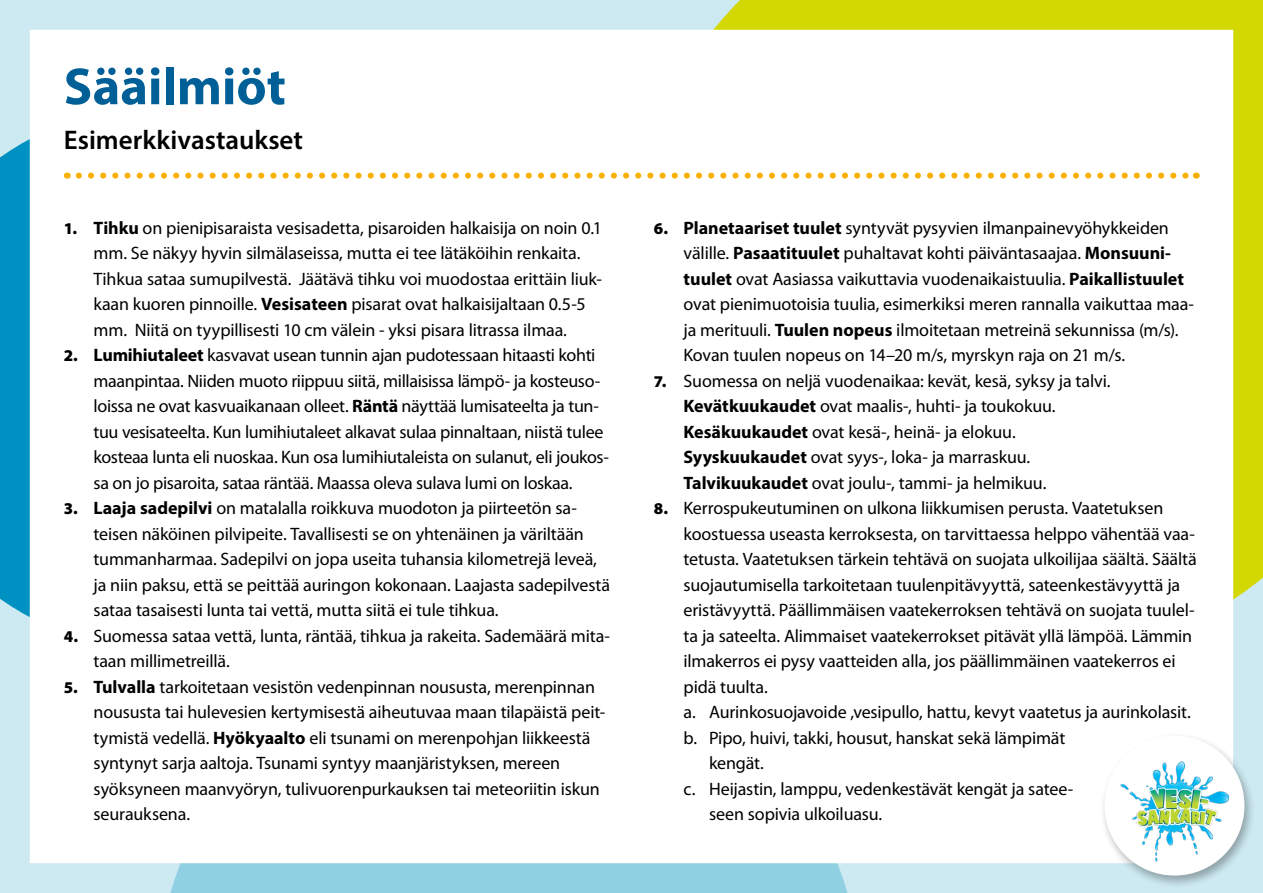
<style>
.page{position:relative;width:1263px;height:893px;background:#cde9f1}
.page>*{position:absolute;margin:0;border:0;box-sizing:border-box;transform-origin:0 0}
.Otsikko_H1{font:700 52.5px "Myriad Pro";color:#005f97}
.Otsikko_H1-2{font:600 27px "Myriad Pro";color:#000}
.Leipis_luettelo_nume{font:18px/25.5px "Myriad Pro";letter-spacing:-.01em;color:#000}
.Luettelo_aakkoset_si{font:18px/25.5px "Myriad Pro";letter-spacing:-.01em;color:#000}
.Leipis{font:18px "Myriad Pro";letter-spacing:-.01em;color:#000}
.s1{font-weight:900;font-size:16.5px}
.s2{font-weight:700}
</style>
<div class="page">
<svg style="left:156px;top:863px;width:706px;height:30px;fill:#8fd1e2"></svg>
<svg style="left:0;top:107px;width:30px;height:542px;fill:#0091c3"></svg>
<svg style="left:627px;top:0;width:636px;height:665px;fill:#d3d803"></svg>
<div style="left:30px;top:30px;width:1203px;height:833px;background:#fff"></div>
<svg style="left:79px;top:173px;width:1111px;height:6px"></svg>
<div style="left:1100px;top:733px;width:156px;height:156px;background:#000;opacity:.3"></div>
<div style="left:1104px;top:736px;width:140px;height:139px;background:#fff;border-radius:50%"></div>
<img style="left:1115px;top:759px;width:118px;height:105px">
<h1 class="Otsikko_H1" style="left:64px;top:52px;width:224px">Sääilmiöt</h1>
<h1 class="Otsikko_H1-2" style="left:64px;top:123px;width:241px">Esimerkkivastaukset</h1>
<p class="Leipis_luettelo_nume" style="left:94px;top:215px;width:510px;text-indent:-30px"><span class="s1">1.</span> <span class="s2">Tihku</span> on pienipisaraista vesisadetta, pisaroiden halkaisija on noin 0.1 mm. Se näkyy hyvin silmälaseissa, mutta ei tee lätäköihin renkaita.<br>Tihkua sataa sumupilvestä. Jäätävä tihku voi muodostaa erittäin liuk&shy;kaan kuoren pinnoille. <span class="s2">Vesisateen</span> pisarat ovat halkaisijaltaan 0.5-5 mm. Niitä on tyypillisesti 10 cm välein - yksi pisara litrassa ilmaa.</p>
<p class="Leipis_luettelo_nume" style="left:94px;top:343px;width:517px;text-indent:-30px"><span class="s1">2.</span> <span class="s2">Lumihiutaleet</span> kasvavat usean tunnin ajan pudotessaan hitaasti kohti maanpintaa. Niiden muoto riippuu siitä, millaisissa lämpö- ja kosteuso&shy;loissa ne ovat kasvuaikanaan olleet. <span class="s2">Räntä</span> näyttää lumisateelta ja tun&shy;tuu vesisateelta. Kun lumihiutaleet alkavat sulaa pinnaltaan, niistä tulee kosteaa lunta eli nuoskaa. Kun osa lumihiutaleista on sulanut, eli joukos&shy;sa on jo pisaroita, sataa räntää. Maassa oleva sulava lumi on loskaa.</p>
<p class="Leipis_luettelo_nume" style="left:94px;top:496px;width:518px;text-indent:-30px"><span class="s1">3.</span> <span class="s2">Laaja sadepilvi</span> on matalalla roikkuva muodoton ja piirteetön sa&shy;teisen näköinen pilvipeite. Tavallisesti se on yhtenäinen ja väriltään tummanharmaa. Sadepilvi on jopa useita tuhansia kilometrejä leveä, ja niin paksu, että se peittää auringon kokonaan. Laajasta sadepilvestä sataa tasaisesti lunta tai vettä, mutta siitä ei tule tihkua.</p>
<p class="Leipis_luettelo_nume" style="left:94px;top:623px;width:518px;text-indent:-30px"><span class="s1">4.</span> Suomessa sataa vettä, lunta, räntää, tihkua ja rakeita. Sademäärä mita&shy;taan millimetreillä.</p>
<p class="Leipis_luettelo_nume" style="left:94px;top:674px;width:513px;text-indent:-30px"><span class="s1">5.</span> <span class="s2">Tulvalla</span> tarkoitetaan vesistön vedenpinnan noususta, merenpinnan noususta tai hulevesien kertymisestä aiheutuvaa maan tilapäistä peit&shy;tymistä vedellä. <span class="s2">Hyökyaalto</span> eli tsunami on merenpohjan liikkeestä syntynyt sarja aaltoja. Tsunami syntyy maanjäristyksen, mereen syöksyneen maanvyöryn, tulivuorenpurkauksen tai meteoriitin iskun seurauksena.</p>
<p class="Leipis_luettelo_nume" style="left:684px;top:215px;width:512px;text-indent:-30px"><span class="s1">6.</span> <span class="s2">Planetaariset tuulet</span> syntyvät pysyvien ilmanpainevyöhykkeiden välille. <span class="s2">Pasaatituulet</span> puhaltavat kohti päiväntasaajaa. <span class="s2">Monsuuni&shy;tuulet</span> ovat Aasiassa vaikuttavia vuodenaikaistuulia. <span class="s2">Paikallistuulet </span>ovat pienimuotoisia tuulia, esimerkiksi meren rannalla vaikuttaa maa&shy;ja merituuli. <span class="s2">Tuulen nopeus</span> ilmoitetaan metreinä sekunnissa (m/s).<br>Kovan tuulen nopeus on 14–20 m/s, myrskyn raja on 21 m/s.</p>
<p class="Leipis_luettelo_nume" style="left:654px;top:368px;width:458px"><span class="s1">7.</span> Suomessa on neljä vuodenaikaa: kevät, kesä, syksy ja talvi.</p>
<p class="Leipis" style="left:684px;top:396px;width:374px"><span class="s2">Kevätkuukaudet</span> ovat maalis-, huhti- ja toukokuu.</p>
<p class="Leipis" style="left:684px;top:422px;width:334px"><span class="s2">Kesäkuukaudet</span> ovat kesä-, heinä- ja elokuu.</p>
<p class="Leipis" style="left:684px;top:447px;width:348px"><span class="s2">Syyskuukaudet</span> ovat syys-, loka- ja marraskuu.</p>
<p class="Leipis" style="left:684px;top:473px;width:364px"><span class="s2">Talvikuukaudet</span> ovat joulu-, tammi- ja helmikuu.</p>
<p class="Leipis_luettelo_nume" style="left:684px;top:496px;width:515px;text-indent:-30px"><span class="s1">8.</span> Kerrospukeutuminen on ulkona liikkumisen perusta. Vaatetuksen koostuessa useasta kerroksesta, on tarvittaessa helppo vähentää vaa&shy;tetusta. Vaatetuksen tärkein tehtävä on suojata ulkoilijaa säältä. Säältä suojautumisella tarkoitetaan tuulenpitävyyttä, sateenkestävyyttä ja eristävyyttä. Päällimmäisen vaatekerroksen tehtävä on suojata tuulel&shy;ta ja sateelta. Alimmaiset vaatekerrokset pitävät yllä lämpöä. Lämmin ilmakerros ei pysy vaatteiden alla, jos päällimmäinen vaatekerros ei pidä tuulta.</p>
<p class="Luettelo_aakkoset_si" style="left:684px;top:700px;width:509px">a. Aurinkosuojavoide ,vesipullo, hattu, kevyt vaatetus ja aurinkolasit.</p>
<p class="Luettelo_aakkoset_si" style="left:709px;top:725px;width:358px;text-indent:-26px">b. Pipo, huivi, takki, housut, hanskat sekä lämpimät kengät.</p>
<p class="Luettelo_aakkoset_si" style="left:709px;top:776px;width:366px;text-indent:-26px">c. Heijastin, lamppu, vedenkestävät kengät ja satee&shy;seen sopivia ulkoiluasu.</p>
</div>
